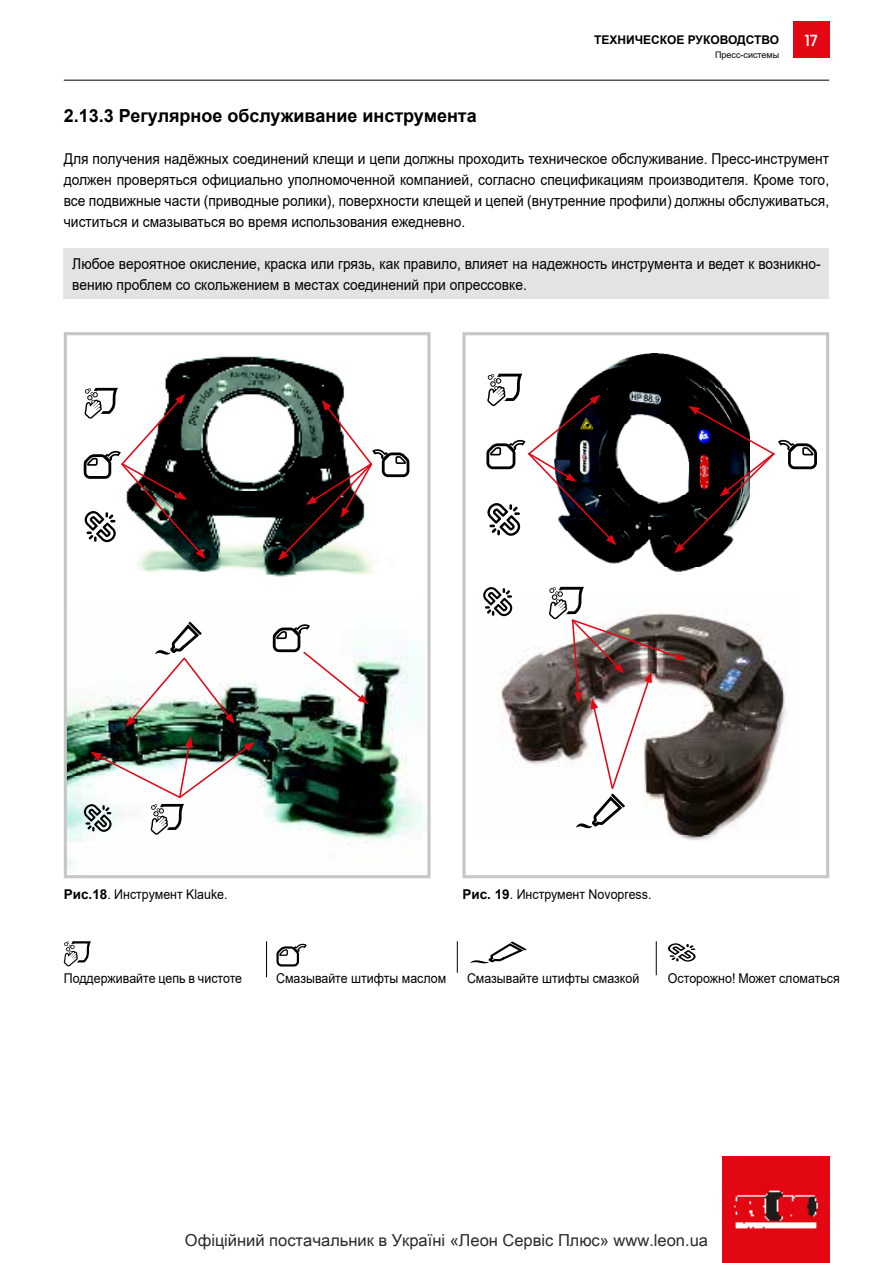
<style>
.page{position:relative;width:893px;height:1263px;background:#fff}
.page>*{position:absolute;margin:0;border:0;box-sizing:border-box;transform-origin:0 0}
.t1{font:700 18px "Arial";color:#000}
.t2{font:16.5px "Arial Unicode MS";color:#2b2b2b}
.t3{font:15px/21px "Arial";color:#000;text-align:justify;scale:.92 1}
.t4{font:500 15px "Heron Sans";color:#fff}
.t5{font:13.5px "Arial";color:#000;scale:.92 1}
.t6{font:700 12px "Arial";color:#000}
.t7{font:9px "Arial";color:#000}
.s1{font-weight:700}
</style>
<div class="page">
<hr style="left:64px;top:80px;width:765px;height:1px;background:#000">
<img style="left:723px;top:1157px;width:106px;height:106px">
<div style="left:793px;top:22px;width:36px;height:36px;background:#e30613"></div>
<div style="left:64px;top:248px;width:765px;height:51px;background:#e3e3e3"></div>
<svg style="left:64px;top:941px;width:27px;height:26px"></svg>
<svg style="left:276px;top:943px;width:31px;height:24px"></svg>
<hr style="left:266px;top:941px;width:1px;height:36px;background:#000">
<svg style="left:470px;top:941px;width:56px;height:23px"></svg>
<hr style="left:457px;top:941px;width:1px;height:32px;background:#000">
<svg style="left:668px;top:943px;width:28px;height:19px"></svg>
<hr style="left:656px;top:941px;width:1px;height:34px;background:#000">
<img style="left:499px;top:606px;width:288px;height:235px">
<div style="left:462px;top:332px;width:367px;height:546px;border:3px solid #c6c6c6"></div>
<img style="left:68px;top:621px;width:358px;height:251px">
<div style="left:64px;top:332px;width:367px;height:546px;border:3px solid #c6c6c6"></div>
<svg style="left:483px;top:587px;width:29px;height:29px"></svg>
<img style="left:580px;top:353px;width:158px;height:218px">
<img style="left:95px;top:356px;width:278px;height:221px">
<svg style="left:271px;top:623px;width:97px;height:81px"></svg>
<img style="left:126px;top:622px;width:109px;height:105px">
<svg style="left:84px;top:736px;width:171px;height:99px"></svg>
<svg style="left:549px;top:587px;width:138px;height:242px"></svg>
<svg style="left:83px;top:388px;width:123px;height:171px"></svg>
<svg style="left:486px;top:374px;width:130px;height:171px"></svg>
<svg style="left:674px;top:406px;width:143px;height:147px"></svg>
<svg style="left:278px;top:400px;width:132px;height:161px"></svg>
<p class="t1" style="left:64px;top:103px;width:414px">2.13.3 Регулярное обслуживание инструмента</p>
<p class="t6" style="left:594px;top:31px;width:187px">ТЕХНИЧЕСКОЕ РУКОВОДСТВО</p>
<p class="t4" style="left:805px;top:31px;width:14px">17</p>
<p class="t7" style="left:715px;top:49px;width:66px">Пресс-системы</p>
<p class="t3" style="left:64px;top:148px;width:833px">Для получения надёжных соединений клещи и цепи должны проходить техническое обслуживание. Пресс-инструмент должен проверяться официально уполномоченной компанией, согласно спецификациям производителя. Кроме того, все подвижные части (приводные ролики), поверхности клещей и цепей (внутренние профили) должны обслуживаться, чиститься и смазываться во время использования ежедневно.</p>
<p class="t3" style="left:72px;top:253px;width:815px">Любое вероятное окисление, краска или грязь, как правило, влияет на надежность инструмента и ведет к возникно&shy;вению проблем со скольжением в местах соединений при опрессовке.</p>
<p class="t5" style="left:64px;top:885px;width:180px"><span class="s1">Рис.18</span>. Инструмент Klauke.</p>
<p class="t5" style="left:462px;top:885px;width:207px"><span class="s1">Рис. 19</span>. Инструмент Novopress.</p>
<p class="t5" style="left:64px;top:969px;width:195px">Поддерживайте цепь в чистоте</p>
<p class="t5" style="left:276px;top:969px;width:187px">Смазывайте штифты маслом</p>
<p class="t5" style="left:467px;top:969px;width:189px">Смазывайте штифты смазкой</p>
<p class="t5" style="left:668px;top:969px;width:188px">Осторожно! Может сломаться</p>
<p class="t2" style="left:185px;top:1228px;width:525px">Офіційний постачальник в Україні «Леон Сервіс Плюс» www.leon.ua</p>
</div>
